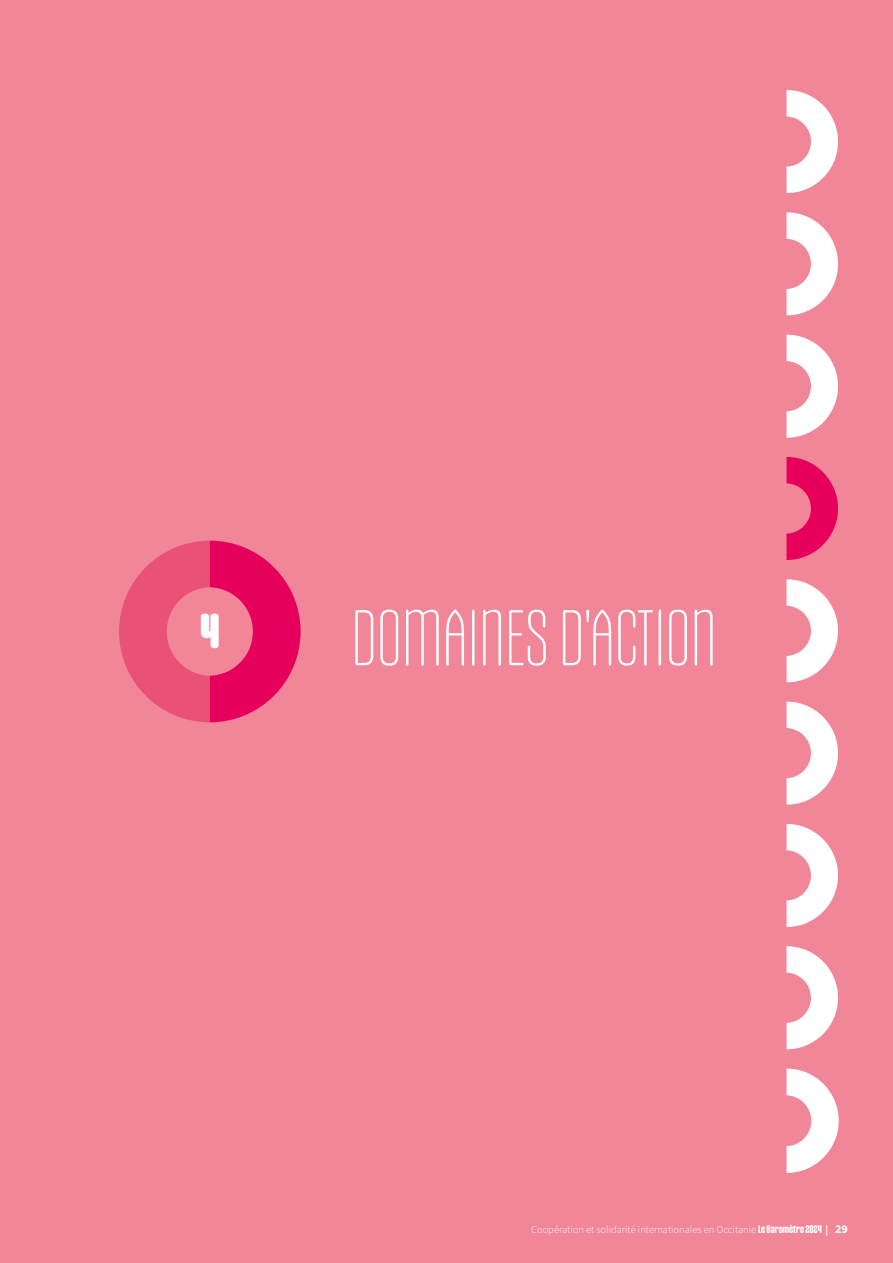
<style>
.page{position:relative;width:893px;height:1263px;background:#f08698}
.page>*{position:absolute;margin:0;border:0;box-sizing:border-box;transform-origin:0 0}
.t1{font:300 75px "Gothiks Round Super";color:#fff}
.t2{font:900 46.5px "Gothiks Round";color:#fff}
.t3{font:300 10.5px "Source Sans Pro";color:#fff}
.s1{font-family:"Gothiks Round";font-weight:700}
.s2{font-weight:700;font-style:italic}
.s3{font-weight:700;font-size:12px}
</style>
<div class="page">
<svg style="left:119px;top:541px;width:182px;height:181px"></svg>
<svg style="left:786px;top:90px;width:52px;height:103px"></svg>
<svg style="left:786px;top:212px;width:52px;height:103px"></svg>
<svg style="left:786px;top:457px;width:52px;height:103px"></svg>
<svg style="left:786px;top:579px;width:52px;height:103px"></svg>
<svg style="left:786px;top:701px;width:52px;height:104px"></svg>
<svg style="left:786px;top:824px;width:52px;height:103px"></svg>
<svg style="left:786px;top:946px;width:52px;height:103px"></svg>
<svg style="left:786px;top:1068px;width:53px;height:105px"></svg>
<svg style="left:786px;top:335px;width:52px;height:103px"></svg>
<h2 class="t2" style="left:200px;top:602px;width:21px">4</h2>
<h1 class="t1" style="left:351px;top:597px;width:367px">DOMAINES D'ACTION</h1>
<p class="t3" style="left:531px;top:1223px;width:318px">Coopération et solidarité internationales en Occitanie <span class="s1">Le Baromètre 2024</span> <span class="s2">|</span> <span class="s3">29</span></p>
</div>
